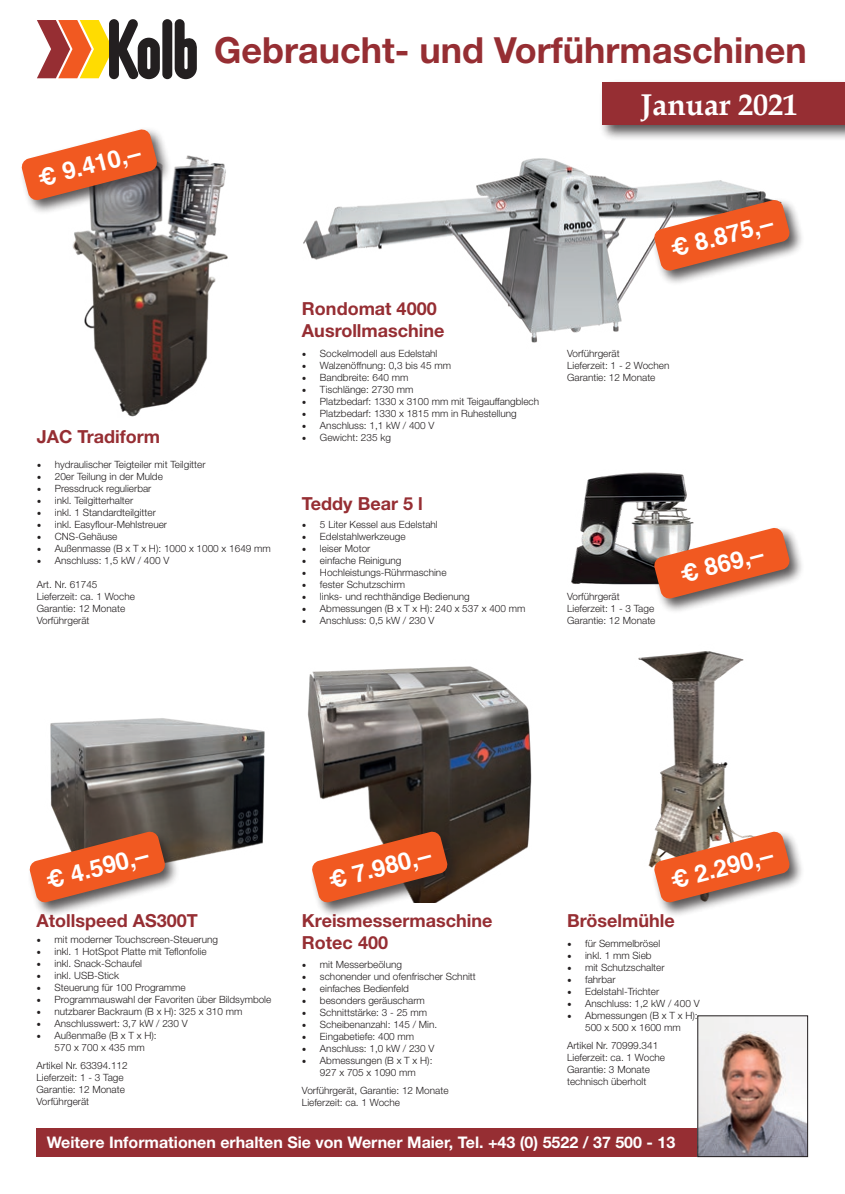
<style>
.page{position:relative;width:845px;height:1194px;background:#fff}
.page>*{position:absolute;margin:0;border:0;box-sizing:border-box;transform-origin:0 0}
.t1{font:700 36px "Helvetica Neue LT Std";color:#962e33}
.t2{font:700 30px "Book Antiqua";color:#fff}
.t3{font:700 24px "Helvetica";color:#fff}
.t4{font:700 18px/21.6px "Helvetica Neue LT Std";color:#962e33}
.t5{font:700 16px "Helvetica Neue LT Std";color:#fff}
.t6{font:300 10px/12px "Helvetica Neue LT Std";color:#231f20}
.s1{font-family:"Minion Pro";font-weight:400;font-size:12px}
</style>
<div class="page">
<div style="left:162px;top:19px;width:10px;height:60px;background:#231f20;border-radius:5px"></div>
<svg style="left:37px;top:19px;width:123px;height:60px"></svg>
<svg style="left:175px;top:19px;width:22px;height:60px"></svg>
<img style="left:308px;top:666px;width:224px;height:222px">
<img style="left:303px;top:158px;width:463px;height:185px">
<img style="left:638px;top:651px;width:106px;height:216px">
<div style="left:37px;top:1128px;width:665px;height:29px;background:#962e33"></div>
<img style="left:699px;top:1017px;width:107px;height:138px">
<div style="left:697px;top:1015px;width:111px;height:142px;border:1px solid #231f20"></div>
<div style="left:309px;top:828px;width:153px;height:89px;background:#231f20;opacity:.75"></div>
<svg style="left:311px;top:830px;width:137px;height:73px"></svg>
<div style="left:651px;top:197px;width:153px;height:89px;background:#231f20;opacity:.75"></div>
<svg style="left:653px;top:199px;width:137px;height:72px;background:#ce7959"></svg>
<div style="left:651px;top:828px;width:153px;height:89px;background:#231f20;opacity:.75"></div>
<svg style="left:653px;top:830px;width:137px;height:73px;background:#d27b5a"></svg>
<div style="left:599px;top:79px;width:246px;height:62px;background:#231f20;opacity:.75"></div>
<div style="left:602px;top:83px;width:243px;height:42px;background:#962e33"></div>
<img style="left:72px;top:155px;width:156px;height:262px">
<div style="left:19px;top:127px;width:153px;height:88px;background:#231f20;opacity:.75"></div>
<svg style="left:21px;top:129px;width:137px;height:72px"></svg>
<img style="left:50px;top:718px;width:215px;height:142px">
<div style="left:27px;top:828px;width:153px;height:89px;background:#231f20;opacity:.75"></div>
<svg style="left:29px;top:830px;width:137px;height:73px"></svg>
<img style="left:571px;top:472px;width:123px;height:113px">
<div style="left:651px;top:525px;width:153px;height:88px;background:#231f20;opacity:.75"></div>
<svg style="left:653px;top:527px;width:137px;height:72px"></svg>
<h1 class="t1" style="left:214px;top:27px;width:594px">Gebraucht- und Vorführmaschinen</h1>
<h3 class="t3" style="left:34px;top:159px;width:106px;rotate:-14deg">€ 9.410,–</h3>
<h3 class="t4" style="left:37px;top:425px;width:125px">JAC Tradiform</h3>
<p class="t6" style="left:37px;top:458px;width:170px"><span class="s1">•</span> hydraulischer Teigteiler mit Teilgitter</p>
<p class="t6" style="left:37px;top:470px;width:127px"><span class="s1">•</span> 20er Teilung in der Mulde</p>
<p class="t6" style="left:37px;top:482px;width:116px"><span class="s1">•</span> Pressdruck regulierbar</p>
<p class="t6" style="left:37px;top:494px;width:98px"><span class="s1">•</span> inkl. Teilgitterhalter</p>
<p class="t6" style="left:37px;top:506px;width:120px"><span class="s1">•</span> inkl. 1 Standardteilgitter</p>
<p class="t6" style="left:37px;top:518px;width:132px"><span class="s1">•</span> inkl. Easyflour-Mehlstreuer</p>
<p class="t6" style="left:37px;top:530px;width:82px"><span class="s1">•</span> CNS-Gehäuse</p>
<p class="t6" style="left:37px;top:542px;width:235px"><span class="s1">•</span> Außenmasse (B x T x H): 1000 x 1000 x 1649 mm</p>
<p class="t6" style="left:37px;top:554px;width:134px"><span class="s1">•</span> Anschluss: 1,5 kW / 400 V</p>
<p class="t6" style="left:37px;top:578px;width:100px">Art. Nr. 61745<br>Lieferzeit: ca. 1 Woche<br>Garantie: 12 Monate<br>Vorführgerät</p>
<h2 class="t2" style="left:641px;top:84px;width:159px">Januar 2021</h2>
<h3 class="t4" style="left:302px;top:297px;width:144px">Rondomat 4000<br>Ausrollmaschine</h3>
<p class="t6" style="left:302px;top:347px;width:137px"><span class="s1">•</span> Sockelmodell aus Edelstahl</p>
<p class="t6" style="left:302px;top:359px;width:151px"><span class="s1">•</span> Walzenöffnung: 0,3 bis 45 mm</p>
<p class="t6" style="left:302px;top:371px;width:108px"><span class="s1">•</span> Bandbreite: 640 mm</p>
<p class="t6" style="left:302px;top:383px;width:113px"><span class="s1">•</span> Tischlänge: 2730 mm</p>
<p class="t6" style="left:302px;top:395px;width:239px"><span class="s1">•</span> Platzbedarf: 1330 x 3100 mm mit Teigauffangblech</p>
<p class="t6" style="left:302px;top:407px;width:216px"><span class="s1">•</span> Platzbedarf: 1330 x 1815 mm in Ruhestellung</p>
<p class="t6" style="left:302px;top:419px;width:134px"><span class="s1">•</span> Anschluss: 1,1 kW / 400 V</p>
<p class="t6" style="left:302px;top:431px;width:90px"><span class="s1">•</span> Gewicht: 235 kg</p>
<h3 class="t4" style="left:302px;top:492px;width:122px">Teddy Bear 5 l</h3>
<p class="t6" style="left:302px;top:518px;width:137px"><span class="s1">•</span> 5 Liter Kessel aus Edelstahl</p>
<p class="t6" style="left:302px;top:530px;width:105px"><span class="s1">•</span> Edelstahlwerkzeuge</p>
<p class="t6" style="left:302px;top:542px;width:70px"><span class="s1">•</span> leiser Motor</p>
<p class="t6" style="left:302px;top:554px;width:101px"><span class="s1">•</span> einfache Reinigung</p>
<p class="t6" style="left:302px;top:566px;width:146px"><span class="s1">•</span> Hochleistungs-Rührmaschine</p>
<p class="t6" style="left:302px;top:578px;width:105px"><span class="s1">•</span> fester Schutzschirm</p>
<p class="t6" style="left:302px;top:590px;width:169px"><span class="s1">•</span> links- und rechthändige Bedienung</p>
<p class="t6" style="left:302px;top:602px;width:225px"><span class="s1">•</span> Abmessungen (B x T x H): 240 x 537 x 400 mm</p>
<p class="t6" style="left:302px;top:614px;width:134px"><span class="s1">•</span> Anschluss: 0,5 kW / 230 V</p>
<h3 class="t3" style="left:666px;top:230px;width:106px;rotate:-14deg">€ 8.875,–</h3>
<p class="t6" style="left:567px;top:347px;width:104px">Vorführgerät<br>Lieferzeit: 1 - 2 Wochen<br>Garantie: 12 Monate</p>
<p class="t6" style="left:567px;top:590px;width:90px">Vorführgerät<br>Lieferzeit: 1 - 3 Tage<br>Garantie: 12 Monate</p>
<h3 class="t3" style="left:676px;top:555px;width:86px;rotate:-14deg">€ 869,–</h3>
<h3 class="t3" style="left:42px;top:861px;width:106px;rotate:-14deg">€ 4.590,–</h3>
<h3 class="t4" style="left:36px;top:909px;width:163px">Atollspeed AS300T</h3>
<p class="t6" style="left:37px;top:933px;width:183px"><span class="s1">•</span> mit moderner Touchscreen-Steuerung</p>
<p class="t6" style="left:37px;top:945px;width:172px"><span class="s1">•</span> inkl. 1 HotSpot Platte mit Teflonfolie</p>
<p class="t6" style="left:37px;top:957px;width:107px"><span class="s1">•</span> inkl. Snack-Schaufel</p>
<p class="t6" style="left:37px;top:969px;width:84px"><span class="s1">•</span> inkl. USB-Stick</p>
<p class="t6" style="left:37px;top:981px;width:151px"><span class="s1">•</span> Steuerung für 100 Programme</p>
<p class="t6" style="left:37px;top:993px;width:236px"><span class="s1">•</span> Programmauswahl der Favoriten über Bildsymbole</p>
<p class="t6" style="left:37px;top:1005px;width:207px"><span class="s1">•</span> nutzbarer Backraum (B x H): 325 x 310 mm</p>
<p class="t6" style="left:37px;top:1017px;width:153px"><span class="s1">•</span> Anschlusswert: 3,7 kW / 230 V</p>
<p class="t6" style="left:55px;top:1029px;width:104px;text-indent:-18px"><span class="s1">•</span> Außenmaße (B x T x H):<br>570 x 700 x 435 mm</p>
<p class="t6" style="left:37px;top:1059px;width:93px">Artikel Nr. 63394.112<br>Lieferzeit: 1 - 3 Tage<br>Garantie: 12 Monate<br>Vorführgerät</p>
<h3 class="t3" style="left:324px;top:861px;width:106px;rotate:-14deg">€ 7.980,–</h3>
<h3 class="t4" style="left:302px;top:909px;width:192px">Kreismessermaschine<br>Rotec 400</h3>
<p class="t6" style="left:302px;top:958px;width:102px"><span class="s1">•</span> mit Messerbeölung</p>
<p class="t6" style="left:302px;top:970px;width:175px"><span class="s1">•</span> schonender und ofenfrischer Schnitt</p>
<p class="t6" style="left:302px;top:982px;width:108px"><span class="s1">•</span> einfaches Bedienfeld</p>
<p class="t6" style="left:302px;top:994px;width:124px"><span class="s1">•</span> besonders geräuscharm</p>
<p class="t6" style="left:302px;top:1006px;width:127px"><span class="s1">•</span> Schnittstärke: 3 - 25 mm</p>
<p class="t6" style="left:302px;top:1018px;width:137px"><span class="s1">•</span> Scheibenanzahl: 145 / Min.</p>
<p class="t6" style="left:302px;top:1030px;width:114px"><span class="s1">•</span> Eingabetiefe: 400 mm</p>
<p class="t6" style="left:302px;top:1042px;width:134px"><span class="s1">•</span> Anschluss: 1,0 kW / 230 V</p>
<p class="t6" style="left:302px;top:1054px;width:132px;text-align:center"><span class="s1">•</span> Abmessungen (B x T x H):<br>927 x 705 x 1090 mm</p>
<p class="t6" style="left:302px;top:1084px;width:148px">Vorführgerät, Garantie: 12 Monate<br>Lieferzeit: ca. 1 Woche</p>
<h3 class="t3" style="left:666px;top:861px;width:106px;rotate:-14deg">€ 2.290,–</h3>
<h3 class="t4" style="left:567px;top:909px;width:109px">Bröselmühle</h3>
<p class="t6" style="left:567px;top:936px;width:95px"><span class="s1">•</span> für Semmelbrösel</p>
<p class="t6" style="left:567px;top:948px;width:86px"><span class="s1">•</span> inkl. 1 mm Sieb</p>
<p class="t6" style="left:567px;top:960px;width:99px"><span class="s1">•</span> mit Schutzschalter</p>
<p class="t6" style="left:567px;top:972px;width:50px"><span class="s1">•</span> fahrbar</p>
<p class="t6" style="left:567px;top:984px;width:94px"><span class="s1">•</span> Edelstahl-Trichter</p>
<p class="t6" style="left:567px;top:996px;width:134px"><span class="s1">•</span> Anschluss: 1,2 kW / 400 V</p>
<p class="t6" style="left:567px;top:1008px;width:132px;text-align:center"><span class="s1">•</span> Abmessungen (B x T x H):<br>500 x 500 x 1600 mm</p>
<p class="t6" style="left:567px;top:1038px;width:100px">Artikel Nr. 70999.341<br>Lieferzeit: ca. 1 Woche<br>Garantie: 3 Monate technisch überholt</p>
<h3 class="t5" style="left:47px;top:1132px;width:630px">Weitere Informationen erhalten Sie von Werner Maier, Tel. +43 (0) 5522 / 37 500 - 13</h3>
</div>
